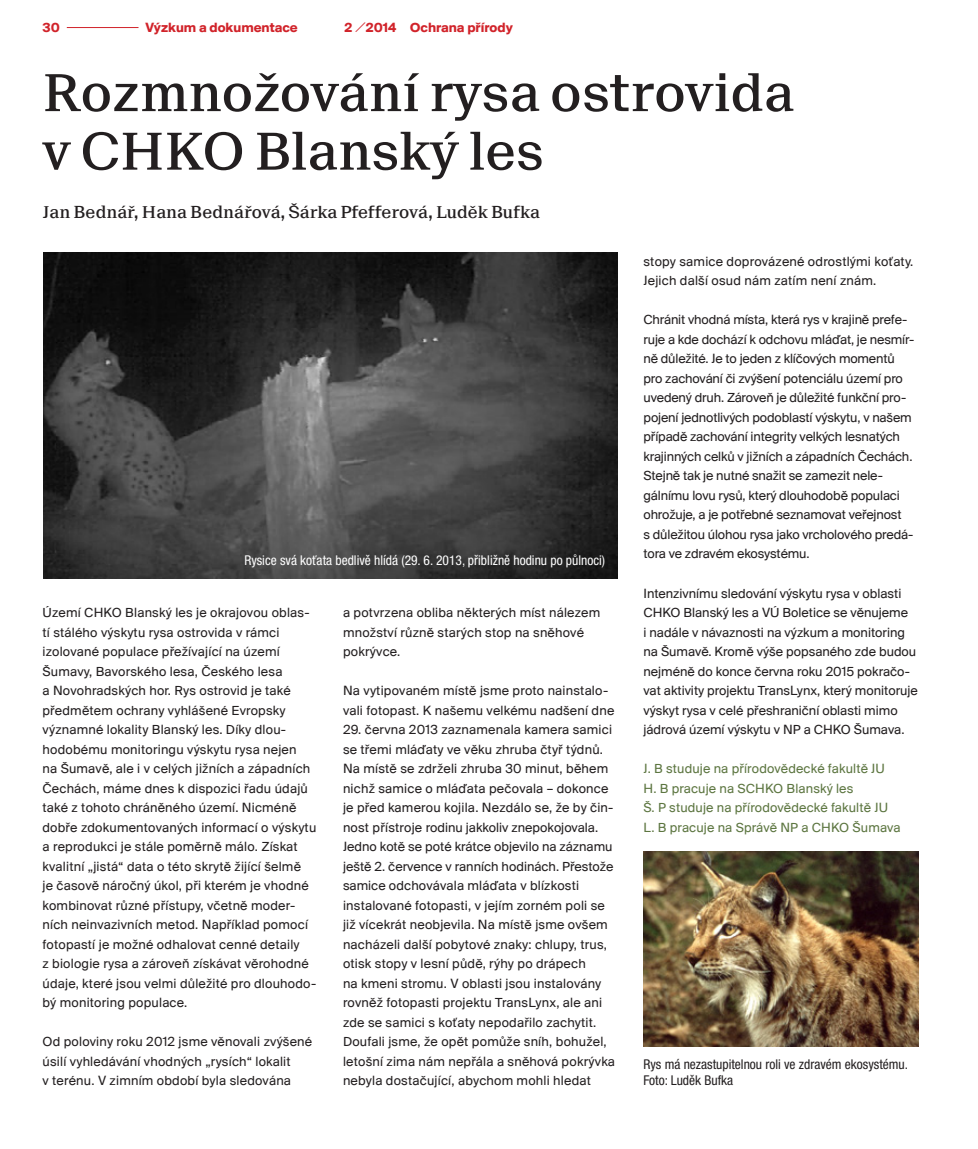
<style>
.page{position:relative;width:978px;height:1149px;background:#fff}
.page>*{position:absolute;margin:0;border:0;box-sizing:border-box;transform-origin:0 0}
._01_Titulek1{font:500 55.5px/58.5px "Suisse BP Neue";color:#231f20}
.Autor{font:500 18px "Suisse BP Neue";color:#231f20}
._03_Text{font:13.8px/19.5px "Suisse BP Intl";letter-spacing:.015em;color:#231f20}
._03_Text-2{font:13.8px/19.5px "Suisse BP Intl";letter-spacing:-.01em;color:#231f20}
._03_Text_Color{font:13.8px/19.5px "Suisse BP Intl";letter-spacing:.01em;color:#5d7641}
.t1{font:700 13.8px "Suisse BP Intl";color:#d1232a}
.Popiska{font:condensed 13.5px "Helvetica Neue LT Pro";color:#fff}
.Popiska-2{font:condensed 13.5px/16.2px "Helvetica Neue LT Pro";color:#231f20}
.s1{font-family:"Replica Pro";font-weight:300}
</style>
<div class="page">
<img style="left:643px;top:851px;width:275px;height:195px">
<img style="left:44px;top:252px;width:574px;height:326px">
<hr style="left:67px;top:27px;width:72px;height:1px;background:#d1232a">
<p class="t1" style="left:43px;top:19px;width:19px">30</p>
<p class="t1" style="left:145px;top:19px;width:154px">Výzkum a dokumentace</p>
<p class="t1" style="left:344px;top:19px;width:170px">2 <span class="s1">/</span>2014 Ochrana přírody</p>
<p class="_01_Titulek1" style="left:43px;top:62px;width:753px">Rozmnožování rysa ostrovida v CHKO Blanský les</p>
<p class="Autor" style="left:43px;top:201px;width:499px">Jan Bednář, Hana Bednářová, Šárka Pfefferová, Luděk Bufka</p>
<p class="Popiska" style="left:244px;top:552px;width:362px">Rysice svá koťata bedlivě hlídá (29. 6. 2013, přibližně hodinu po půlnoci)</p>
<p class="_03_Text" style="left:43px;top:602px;width:275px">Území CHKO Blanský les je okrajovou oblas&shy;tí stálého výskytu rysa ostrovida v rámci izolované populace přežívající na území Šumavy, Bavorského lesa, Českého lesa<br>a Novohradských hor. Rys ostrovid je také předmětem ochrany vyhlášené Evropsky významné lokality Blanský les. Díky dlou&shy;hodobému monitoringu výskytu rysa nejen<br>na Šumavě, ale i v celých jižních a západních Čechách, máme dnes k dispozici řadu údajů také z tohoto chráněného území. Nicméně dobře zdokumentovaných informací o výskytu a reprodukci je stále poměrně málo. Získat kvalitní „jistá“ data o této skrytě žijící šelmě<br>je časově náročný úkol, při kterém je vhodné kombinovat různé přístupy, včetně moder&shy;ních neinvazivních metod. Například pomocí fotopastí je možné odhalovat cenné detaily<br>z biologie rysa a zároveň získávat věrohodné údaje, které jsou velmi důležité pro dlouhodo&shy;bý monitoring populace.</p>
<p class="_03_Text" style="left:43px;top:1031px;width:271px">Od poloviny roku 2012 jsme věnovali zvýšené úsilí vyhledávání vhodných „rysích“ lokalit<br>v terénu. V zimním období byla sledována</p>
<p class="_03_Text" style="left:343px;top:602px;width:259px">a potvrzena obliba některých míst nálezem množství různě starých stop na sněhové pokrývce.</p>
<p class="_03_Text" style="left:343px;top:680px;width:273px">Na vytipovaném místě jsme proto nainstalo&shy;vali fotopast. K našemu velkému nadšení dne</p>
<p class="_03_Text" style="left:343px;top:719px;width:273px">29. června 2013 zaznamenala kamera samici se třemi mláďaty ve věku zhruba čtyř týdnů.<br>Na místě se zdrželi zhruba 30 minut, během nichž samice o mláďata pečovala – dokonce je před kamerou kojila. Nezdálo se, že by čin&shy;nost přístroje rodinu jakkoliv znepokojovala.<br>Jedno kotě se poté krátce objevilo na záznamu ještě 2. července v ranních hodinách. Přestože samice odchovávala mláďata v blízkosti instalované fotopasti, v jejím zorném poli se již vícekrát neobjevila. Na místě jsme ovšem nacházeli další pobytové znaky: chlupy, trus, otisk stopy v lesní půdě, rýhy po drápech<br>na kmeni stromu. V oblasti jsou instalovány rovněž fotopasti projektu TransLynx, ale ani zde se samici s koťaty nepodařilo zachytit.<br>Doufali jsme, že opět pomůže sníh, bohužel, letošní zima nám nepřála a sněhová pokrývka nebyla dostačující, abychom mohli hledat</p>
<p class="_03_Text" style="left:643px;top:251px;width:271px">stopy samice doprovázené odrostlými koťaty.<br>Jejich další osud nám zatím není znám.</p>
<p class="_03_Text-2" style="left:643px;top:309px;width:272px">Chránit vhodná místa, která rys v krajině prefe&shy;ruje a kde dochází k odchovu mláďat, je nesmír&shy;ně důležité. Je to jeden z klíčových momentů pro zachování či zvýšení potenciálu území pro uvedený druh. Zároveň je důležité funkční pro&shy;pojení jednotlivých podoblastí výskytu, v našem případě zachování integrity velkých lesnatých krajinných celků v jižních a západních Čechách.<br>Stejně tak je nutné snažit se zamezit nele&shy;gálnímu lovu rysů, který dlouhodobě populaci ohrožuje, a je potřebné seznamovat veřejnost<br>s důležitou úlohou rysa jako vrcholového predá&shy;tora ve zdravém ekosystému.</p>
<p class="_03_Text" style="left:643px;top:582px;width:276px">Intenzivnímu sledování výskytu rysa v oblasti CHKO Blanský les a VÚ Boletice se věnujeme<br>i nadále v návaznosti na výzkum a monitoring na Šumavě. Kromě výše popsaného zde budou nejméně do konce června roku 2015 pokračo&shy;vat aktivity projektu TransLynx, který monitoruje výskyt rysa v celé přeshraniční oblasti mimo jádrová území výskytu v NP a CHKO Šumava.</p>
<p class="_03_Text_Color" style="left:643px;top:758px;width:259px">J. B studuje na přírodovědecké fakultě JU H. B pracuje na SCHKO Blanský les<br>Š. P studuje na přírodovědecké fakultě JU L. B pracuje na Správě NP a CHKO Šumava</p>
<p class="Popiska-2" style="left:643px;top:1055px;width:266px">Rys má nezastupitelnou roli ve zdravém ekosystému.<br>Foto: Luděk Bufka</p>
</div>
